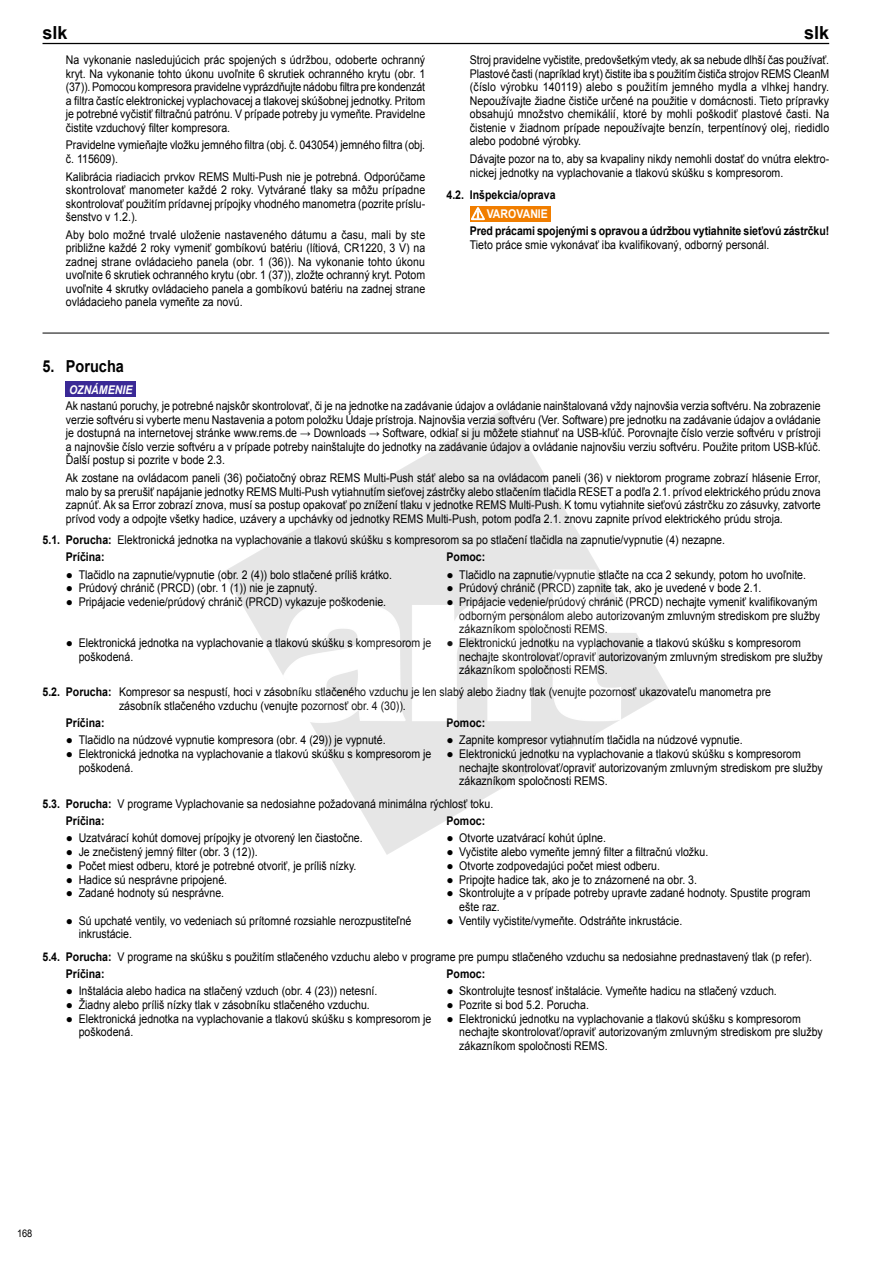
<style>
.page{position:relative;width:893px;height:1263px;background:#fff}
.page>*{position:absolute;margin:0;border:0;box-sizing:border-box;transform-origin:0 0}
.t1{font:700 18px "Arial";color:#000}
.t2{font:700 16.5px "Arial";color:#000;scale:.88 1}
.t3{font:12px/13.5px "Arial";color:#000;text-align:justify;scale:.88 1}
.t4{font:12px/13.5px "Arial";color:#000}
.t5{font:700 12px "Arial";letter-spacing:-.01em;color:#000;scale:.88 1}
.t6{font:italic 700 12px "Arial";color:#fff;scale:.88 1}
.t7{font:700 12px "Arial";color:#fff;scale:.88 1}
.t8{font:10.5px "Arial";color:#000;scale:.88 1}
.s1{font-weight:700}
</style>
<div class="page">
<hr style="left:43px;top:43px;width:786px;height:1px;background:#000">
<div style="left:66px;top:381px;width:70px;height:16px;background:#3a2996"></div>
<hr style="left:43px;top:333px;width:786px;height:1px;background:#000">
<div style="left:470px;top:206px;width:81px;height:16px;background:#f17e00"></div>
<svg style="left:471px;top:207px;width:14px;height:13px"></svg>
<img style="left:223px;top:408px;width:447px;height:447px">
<h1 class="t1" style="left:43px;top:20px;width:27px">slk</h1>
<h1 class="t1" style="left:804px;top:20px;width:27px">slk</h1>
<p class="t3" style="left:66px;top:53px;width:410px">Na vykonanie nasledujúcich prác spojených s údržbou, odoberte ochranný kryt. Na vykonanie tohto úkonu uvoľnite 6 skrutiek ochranného krytu (obr. 1 (37)). Pomocou kompresora pravidelne vyprázdňujte nádobu filtra pre kondenzát a filtra častíc elektronickej vyplachovacej a tlakovej skúšobnej jednotky. Pritom je potrebné vyčistiť filtračnú patrónu. V prípade potreby ju vymeňte. Pravidelne čistite vzduchový filter kompresora.</p>
<p class="t3" style="left:66px;top:138px;width:410px">Pravidelne vymieňajte vložku jemného filtra (obj. č. 043054) jemného filtra (obj. č. 115609).</p>
<p class="t3" style="left:66px;top:170px;width:410px">Kalibrácia riadiacich prvkov REMS Multi-Push nie je potrebná. Odporúčame skontrolovať manometer každé 2 roky. Vytvárané tlaky sa môžu prípadne skontrolovať použitím prídavnej prípojky vhodného manometra (pozrite príslu&shy;šenstvo v 1.2.).</p>
<p class="t3" style="left:66px;top:228px;width:410px">Aby bolo možné trvalé uloženie nastaveného dátumu a času, mali by ste približne každé 2 roky vymeniť gombíkovú batériu (lítiová, CR1220, 3 V) na zadnej strane ovládacieho panela (obr. 1 (36)). Na vykonanie tohto úkonu uvoľnite 6 skrutiek ochranného krytu (obr. 1 (37)), zložte ochranný kryt. Potom uvoľnite 4 skrutky ovládacieho panela a gombíkovú batériu na zadnej strane ovládacieho panela vymeňte za novú.</p>
<p class="t3" style="left:470px;top:53px;width:410px">Stroj pravidelne vyčistite, predovšetkým vtedy, ak sa nebude dlhší čas používať.<br>Plastové časti (napríklad kryt) čistite iba s použitím čističa strojov REMS CleanM (číslo výrobku 140119) alebo s použitím jemného mydla a vlhkej handry.<br>Nepoužívajte žiadne čističe určené na použitie v domácnosti. Tieto prípravky obsahujú množstvo chemikálií, ktoré by mohli poškodiť plastové časti. Na čistenie v žiadnom prípade nepoužívajte benzín, terpentínový olej, riedidlo alebo podobné výrobky.</p>
<p class="t3" style="left:470px;top:152px;width:410px">Dávajte pozor na to, aby sa kvapaliny nikdy nemohli dostať do vnútra elektro&shy;nickej jednotky na vyplachovanie a tlakovú skúšku s kompresorom.</p>
<p class="t5" style="left:446px;top:187px;width:125px">4.2. Inšpekcia/oprava</p>
<p class="t7" style="left:487px;top:206px;width:71px">VAROVANIE</p>
<p class="t5" style="left:470px;top:223px;width:410px">Pred prácami spojenými s opravou a údržbou vytiahnite sieťovú zástrčku!</p>
<p class="t3" style="left:470px;top:238px;width:342px">Tieto práce smie vykonávať iba kvalifikovaný, odborný personál.</p>
<h2 class="t2" style="left:43px;top:356px;width:94px">5. Porucha</h2>
<p class="t6" style="left:69px;top:381px;width:74px">OZNÁMENIE</p>
<p class="t3" style="left:66px;top:399px;width:859px">Ak nastanú poruchy, je potrebné najskôr skontrolovať, či je na jednotke na zadávanie údajov a ovládanie nainštalovaná vždy najnovšia verzia softvéru. Na zobrazenie verzie softvéru si vyberte menu Nastavenia a potom položku Údaje prístroja. Najnovšia verzia softvéru (Ver. Software) pre jednotku na zadávanie údajov a ovládanie je dostupná na internetovej stránke www.rems.de → Downloads → Software, odkiaľ si ju môžete stiahnuť na USB-kľúč. Porovnajte číslo verzie softvéru v prístroji a najnovšie číslo verzie softvéru a v prípade potreby nainštalujte do jednotky na zadávanie údajov a ovládanie najnovšiu verziu softvéru. Použite pritom USB-kľúč.<br>Ďalší postup si pozrite v bode 2.3.</p>
<p class="t3" style="left:66px;top:471px;width:859px">Ak zostane na ovládacom paneli (36) počiatočný obraz REMS Multi-Push stáť alebo sa na ovládacom paneli (36) v niektorom programe zobrazí hlásenie Error, malo by sa prerušiť napájanie jednotky REMS Multi-Push vytiahnutím sieťovej zástrčky alebo stlačením tlačidla RESET a podľa 2.1. prívod elektrického prúdu znova zapnúť. Ak sa Error zobrazí znova, musí sa postup opakovať po znížení tlaku v jednotke REMS Multi-Push. K tomu vytiahnite sieťovú zástrčku zo zásuvky, zatvorte prívod vody a odpojte všetky hadice, uzávery a upchávky od jednotky REMS Multi-Push, potom podľa 2.1. znovu zapnite prívod elektrického prúdu stroja.</p>
<p class="t3" style="left:66px;top:531px;width:750px;line-height:17.2px;text-indent:-23px"><span class="s1">5.1. Porucha:</span> Elektronická jednotka na vyplachovanie a tlakovú skúšku s kompresorom sa po stlačení tlačidla na zapnutie/vypnutie (4) nezapne.<br><span class="s1">Príčina:</span></p>
<p class="t5" style="left:446px;top:549px;width:46px">Pomoc:</p>
<p class="t4" style="left:66px;top:568px;width:328px">● Tlačidlo na zapnutie/vypnutie (obr. 2 (4)) bolo stlačené príliš krátko.</p>
<p class="t4" style="left:446px;top:568px;width:361px">● Tlačidlo na zapnutie/vypnutie stlačte na cca 2 sekundy, potom ho uvoľnite.</p>
<p class="t4" style="left:66px;top:581px;width:253px">● Prúdový chránič (PRCD) (obr. 1 (1)) nie je zapnutý.</p>
<p class="t4" style="left:446px;top:581px;width:317px">● Prúdový chránič (PRCD) zapnite tak, ako je uvedené v bode 2.1.</p>
<p class="t4" style="left:66px;top:595px;width:322px">● Pripájacie vedenie/prúdový chránič (PRCD) vykazuje poškodenie.</p>
<p class="t4" style="left:459px;top:595px;width:362px;text-indent:-13px">● Pripájacie vedenie/prúdový chránič (PRCD) nechajte vymeniť kvalifikovaným odborným personálom alebo autorizovaným zmluvným strediskom pre služby zákazníkom spoločnosti REMS.</p>
<p class="t4" style="left:79px;top:636px;width:354px;text-indent:-13px">● Elektronická jednotka na vyplachovanie a tlakovú skúšku s kompresorom je poškodená.</p>
<p class="t4" style="left:459px;top:636px;width:365px;text-indent:-13px">● Elektronickú jednotku na vyplachovanie a tlakovú skúšku s kompresorom nechajte skontrolovať/opraviť autorizovaným zmluvným strediskom pre služby zákazníkom spoločnosti REMS.</p>
<p class="t3" style="left:119px;top:685px;width:743px;text-indent:-76px"><span class="s1">5.2. Porucha:</span> Kompresor sa nespustí, hoci v zásobníku stlačeného vzduchu je len slabý alebo žiadny tlak (venujte pozornosť ukazovateľu manometra pre zásobník stlačeného vzduchu (venujte pozornosť obr. 4 (30)).</p>
<p class="t5" style="left:66px;top:715px;width:46px">Príčina:</p>
<p class="t5" style="left:446px;top:715px;width:46px">Pomoc:</p>
<p class="t4" style="left:66px;top:733px;width:321px">● Tlačidlo na núdzové vypnutie kompresora (obr. 4 (29)) je vypnuté.</p>
<p class="t4" style="left:446px;top:733px;width:298px">● Zapnite kompresor vytiahnutím tlačidla na núdzové vypnutie.</p>
<p class="t4" style="left:79px;top:747px;width:354px;text-indent:-13px">● Elektronická jednotka na vyplachovanie a tlakovú skúšku s kompresorom je poškodená.</p>
<p class="t4" style="left:459px;top:747px;width:365px;text-indent:-13px">● Elektronickú jednotku na vyplachovanie a tlakovú skúšku s kompresorom nechajte skontrolovať/opraviť autorizovaným zmluvným strediskom pre služby zákazníkom spoločnosti REMS.</p>
<p class="t3" style="left:66px;top:795px;width:487px;line-height:17.2px;text-indent:-23px"><span class="s1">5.3. Porucha:</span> V programe Vyplachovanie sa nedosiahne požadovaná minimálna rýchlosť toku.<br><span class="s1">Príčina:</span></p>
<p class="t5" style="left:446px;top:813px;width:46px">Pomoc:</p>
<p class="t4" style="left:66px;top:831px;width:298px">● Uzatvárací kohút domovej prípojky je otvorený len čiastočne.</p>
<p class="t4" style="left:446px;top:831px;width:161px">● Otvorte uzatvárací kohút úplne.</p>
<p class="t4" style="left:66px;top:845px;width:193px">● Je znečistený jemný filter (obr. 3 (12)).</p>
<p class="t4" style="left:446px;top:845px;width:263px">● Vyčistite alebo vymeňte jemný filter a filtračnú vložku.</p>
<p class="t4" style="left:66px;top:859px;width:292px">● Počet miest odberu, ktoré je potrebné otvoriť, je príliš nízky.</p>
<p class="t4" style="left:446px;top:859px;width:215px">● Otvorte zodpovedajúci počet miest odberu.</p>
<p class="t4" style="left:66px;top:873px;width:163px">● Hadice sú nesprávne pripojené.</p>
<p class="t4" style="left:446px;top:873px;width:252px">● Pripojte hadice tak, ako je to znázornené na obr. 3.</p>
<p class="t4" style="left:66px;top:886px;width:160px">● Zadané hodnoty sú nesprávne.</p>
<p class="t4" style="left:459px;top:886px;width:353px;text-indent:-13px">● Skontrolujte a v prípade potreby upravte zadané hodnoty. Spustite program ešte raz.</p>
<p class="t4" style="left:79px;top:914px;width:334px;text-indent:-13px">● Sú upchaté ventily, vo vedeniach sú prítomné rozsiahle nerozpustiteľné inkrustácie.</p>
<p class="t4" style="left:446px;top:914px;width:237px">● Ventily vyčistite/vymeňte. Odstráňte inkrustácie.</p>
<p class="t3" style="left:66px;top:948px;width:849px;line-height:17.2px;text-indent:-23px"><span class="s1">5.4. Porucha:</span> V programe na skúšku s použitím stlačeného vzduchu alebo v programe pre pumpu stlačeného vzduchu sa nedosiahne prednastavený tlak (p refer).<br><span class="s1">Príčina:</span></p>
<p class="t5" style="left:446px;top:966px;width:46px">Pomoc:</p>
<p class="t4" style="left:66px;top:984px;width:313px">● Inštalácia alebo hadica na stlačený vzduch (obr. 4 (23)) netesní.</p>
<p class="t4" style="left:446px;top:984px;width:332px">● Skontrolujte tesnosť inštalácie. Vymeňte hadicu na stlačený vzduch.</p>
<p class="t4" style="left:66px;top:998px;width:305px">● Žiadny alebo príliš nízky tlak v zásobníku stlačeného vzduchu.</p>
<p class="t4" style="left:446px;top:998px;width:144px">● Pozrite si bod 5.2. Porucha.</p>
<p class="t4" style="left:79px;top:1012px;width:354px;text-indent:-13px">● Elektronická jednotka na vyplachovanie a tlakovú skúšku s kompresorom je poškodená.</p>
<p class="t4" style="left:459px;top:1012px;width:365px;text-indent:-13px">● Elektronickú jednotku na vyplachovanie a tlakovú skúšku s kompresorom nechajte skontrolovať/opraviť autorizovaným zmluvným strediskom pre služby zákazníkom spoločnosti REMS.</p>
<p class="t8" style="left:17px;top:1226px;width:19px">168</p>
</div>
